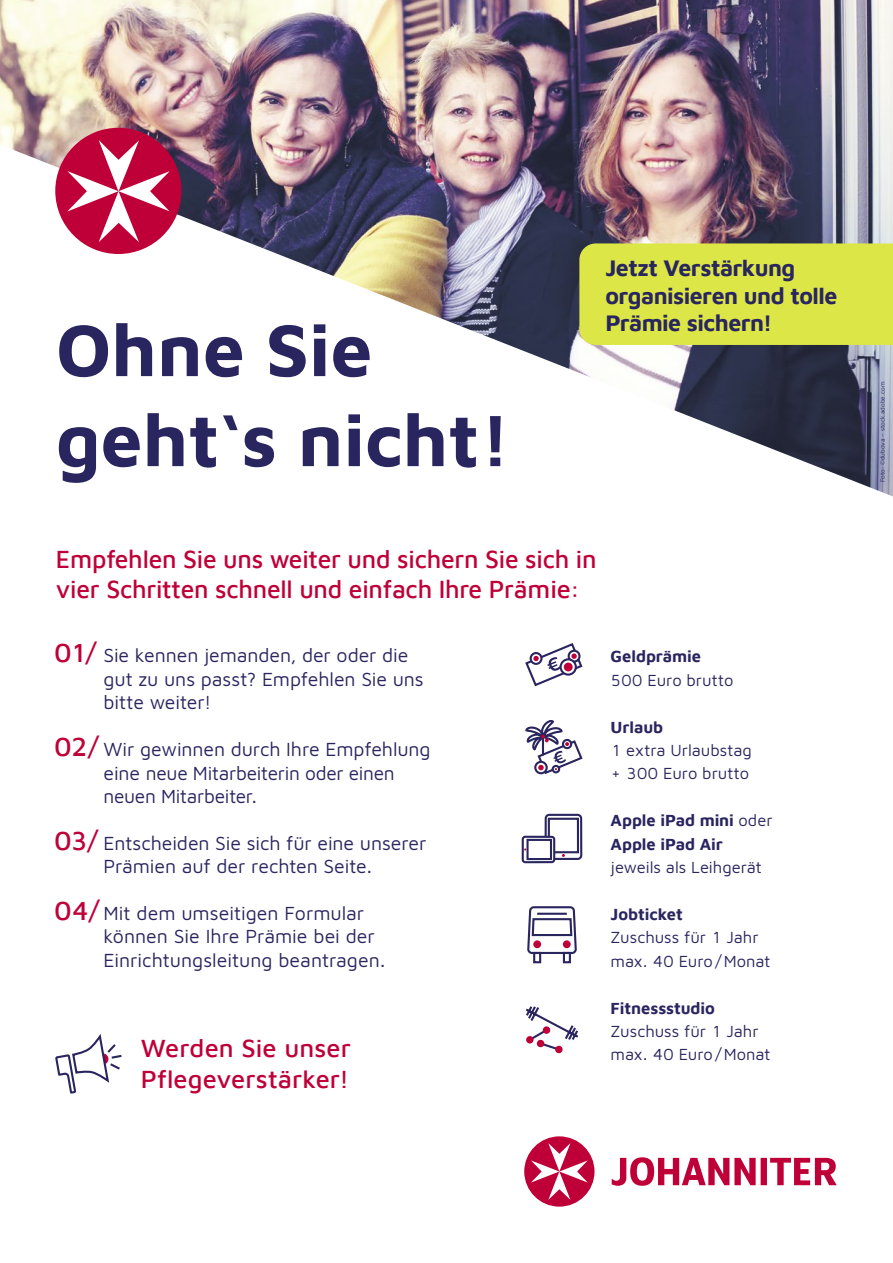
<style>
.page{position:relative;width:893px;height:1263px;background:#fff}
.page>*{position:absolute;margin:0;border:0;box-sizing:border-box;transform-origin:0 0}
.t1{font:700 75px/90px "Maven Johanniter";color:#29255f}
.t2{font:500 25.5px/30.6px "Maven Johanniter";letter-spacing:-.01em;color:#bf0038}
.t3{font:700 23.1px/27.8px "Maven Johanniter";letter-spacing:-.025em;color:#29255f}
.t4{font:19.5px/23.4px "Maven Johanniter";letter-spacing:-.005em;color:#29255f}
.t5{font:16.5px/23.4px "Maven Johanniter";color:#29255f}
.t6{font:700 16.5px/23.4px "Maven Johanniter";letter-spacing:-.005em;color:#29255f}
.t7{font:6.45px "Maven Johanniter";color:#29255f}
.s1{font-weight:500;font-size:26.7px;color:#bf0038}
.s2{font-weight:400}
</style>
<div class="page">
<img style="left:0;top:0;width:893px;height:496px">
<svg style="left:524px;top:1136px;width:313px;height:70px"></svg>
<div style="left:55px;top:128px;width:126px;height:126px;background:#bf0038;border-radius:50%"></div>
<svg style="left:67px;top:140px;width:103px;height:102px"></svg>
<div style="left:579px;top:243px;width:314px;height:102px;background:#dce646"></div>
<svg style="left:525px;top:643px;width:58px;height:44px"></svg>
<svg style="left:525px;top:720px;width:58px;height:55px"></svg>
<svg style="left:525px;top:1006px;width:54px;height:47px"></svg>
<svg style="left:527px;top:906px;width:50px;height:58px"></svg>
<div style="left:533px;top:940px;width:8px;height:8px;background:#bf0038;border-radius:50%"></div>
<div style="left:563px;top:940px;width:8px;height:8px;background:#bf0038;border-radius:50%"></div>
<svg style="left:543px;top:813px;width:40px;height:48px"></svg>
<div style="left:523px;top:837px;width:31px;height:25px;background:#fff;border-radius:3px"></div>
<div style="left:522px;top:836px;width:33px;height:27px;border:2px solid #29255f;border-radius:3px"></div>
<div style="left:526px;top:839px;width:26px;height:21px;border:2px solid #29255f"></div>
<svg style="left:55px;top:1034px;width:67px;height:60px"></svg>
<h1 class="t1" style="left:56px;top:300px;width:456px">Ohne Sie geht‘s nicht!</h1>
<p class="t3" style="left:605px;top:253px;width:233px">Jetzt Verstärkung organisieren und tolle<br>Prämie sichern!</p>
<h2 class="t2" style="left:56px;top:542px;width:542px">Empfehlen Sie uns weiter und sichern Sie sich in vier Schritten schnell und einfach Ihre Prämie:</h2>
<p class="t4" style="left:104px;top:643px;width:322px;text-indent:-49px"><span class="s1">01/</span> Sie kennen jemanden, der oder die gut zu uns passt? Empfehlen Sie uns bitte weiter!</p>
<p class="t4" style="left:104px;top:736px;width:329px;text-indent:-49px"><span class="s1">02/</span> Wir gewinnen durch Ihre Empfehlung eine neue Mitarbeiterin oder einen neuen Mitarbeiter.</p>
<p class="t4" style="left:54px;top:830px;width:374px;text-align:center"><span class="s1">03/</span> Entscheiden Sie sich für eine unserer<br>Prämien auf der rechten Seite.</p>
<p class="t4" style="left:104px;top:900px;width:283px;text-indent:-49px"><span class="s1">04/</span> Mit dem umseitigen Formular können Sie Ihre Prämie bei der<br>Einrichtungsleitung beantragen.</p>
<p class="t6" style="left:611px;top:644px;width:92px">Geldprämie</p>
<p class="t5" style="left:611px;top:667px;width:124px">500 Euro brutto</p>
<p class="t6" style="left:611px;top:714px;width:54px">Urlaub</p>
<p class="t5" style="left:611px;top:738px;width:143px">1 extra Urlaubstag + 300 Euro brutto</p>
<p class="t6" style="left:611px;top:808px;width:163px">Apple iPad mini <span class="s2">oder<br></span>Apple iPad Air</p>
<p class="t5" style="left:611px;top:855px;width:153px">jeweils als Leihgerät</p>
<p class="t6" style="left:611px;top:901px;width:74px">Jobticket</p>
<p class="t5" style="left:611px;top:925px;width:161px">Zuschuss für 1 Jahr max. 40 Euro/Monat</p>
<p class="t6" style="left:611px;top:995px;width:106px">Fitnessstudio</p>
<p class="t5" style="left:611px;top:1018px;width:150px">Zuschuss für 1 Jahr</p>
<h2 class="t2" style="left:141px;top:1031px;width:212px">Werden Sie unser</h2>
<p class="t5" style="left:611px;top:1042px;width:161px">max. 40 Euro/Monat</p>
<h2 class="t2" style="left:141px;top:1062px;width:210px">Pflegeverstärker!</h2>
<p class="t7" style="left:878px;top:482px;width:102px;rotate:-90deg">Foto: ©dubova – stock.adobe.com</p>
</div>
